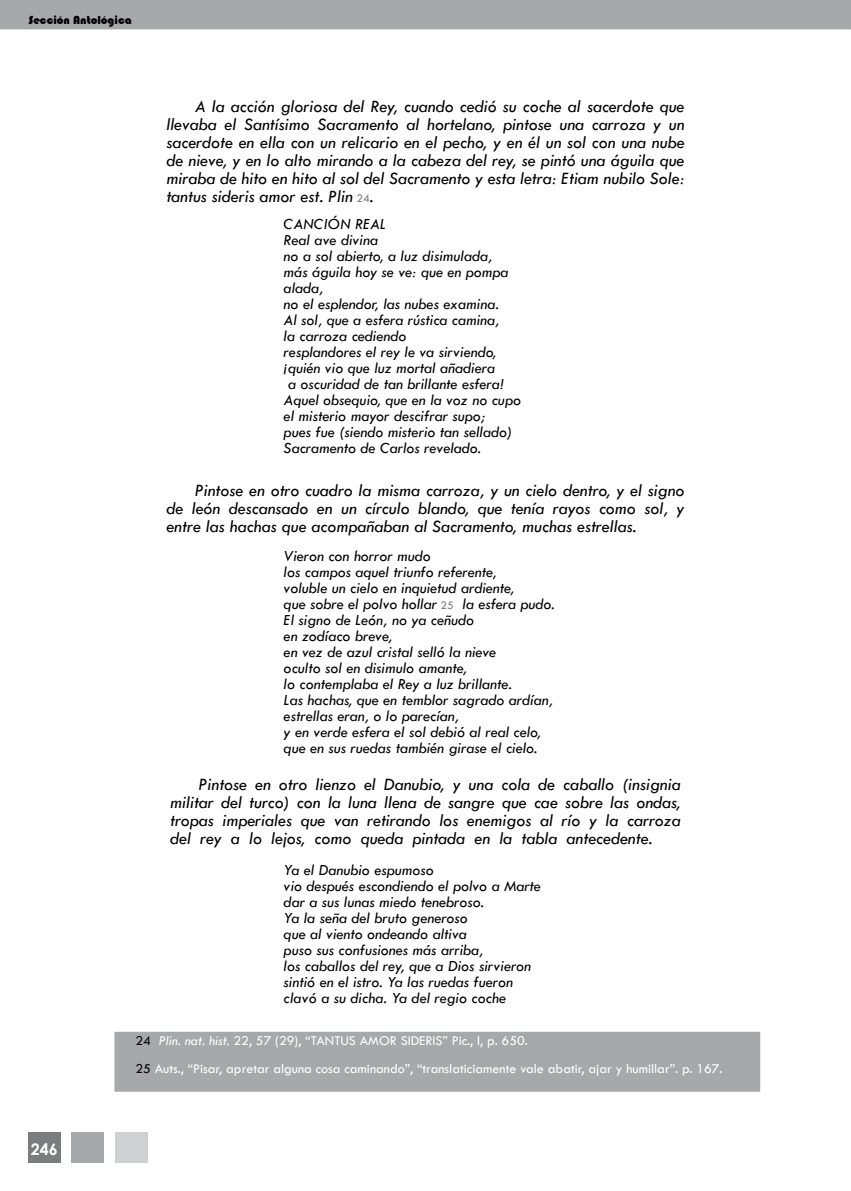
<style>
.page{position:relative;width:851px;height:1191px;background:#fff}
.page>*{position:absolute;margin:0;border:0;box-sizing:border-box;transform-origin:0 0}
.t1{font:italic 18px/18px "Tw Cen";color:#000;text-align:justify}
.t2{font:italic 16px/16px "Tw Cen";color:#000}
.t3{font:700 16px "Century Gothic";color:#fff}
.t4{font:14px/27.4px "Tw Cen";color:#fff}
.t5{font:12px "Bauhaus 93";color:#000}
.s1{font-style:normal;font-size:12px;color:#7b7c7e}
.s2{color:#000}
.s3{font-style:italic}
</style>
<div class="page">
<div style="left:0;top:0;width:850px;height:28px;background:#a7a8aa"></div>
<div style="left:0;top:0;width:850px;height:29px;border:2px solid #a7a8aa"></div>
<div style="left:28px;top:1132px;width:32px;height:30px;background:#7b7c7e"></div>
<div style="left:72px;top:1132px;width:32px;height:30px;background:#a7a8aa"></div>
<div style="left:115px;top:1132px;width:32px;height:30px;background:#cfd0d1"></div>
<svg style="left:849px;top:0;width:2px;height:29px"></svg>
<div style="left:116px;top:1033px;width:642px;height:56px;background:#a7a8aa"></div>
<div style="left:114px;top:1031px;width:646px;height:60px;border:4px solid #a7a8aa"></div>
<p class="t5" style="left:28px;top:13px;width:105px">Sección Antológica</p>
<p class="t1" style="left:166px;top:97px;width:519px;text-indent:28px">A la acción gloriosa del Rey, cuando cedió su coche al sacerdote que llevaba el Santísimo Sacramento al hortelano, pintose una carroza y un sacerdote en ella con un relicario en el pecho, y en él un sol con una nube de nieve, y en lo alto mirando a la cabeza del rey, se pintó una águila que miraba de hito en hito al sol del Sacramento y esta letra: Etiam nubilo Sole: tantus sideris amor est. Plin <span class="s1">24</span>.</p>
<p class="t2" style="left:283px;top:216px;width:239px">CANCIÓN REAL<br>Real ave divina<br>no a sol abierto, a luz disimulada,<br>más águila hoy se ve: que en pompa alada,<br>no el esplendor, las nubes examina.<br>Al sol, que a esfera rústica camina,<br>la carroza cediendo<br>resplandores el rey le va sirviendo, ¡quién vio que luz mortal añadiera<br>a oscuridad de tan brillante esfera!<br>Aquel obsequio, que en la voz no cupo el misterio mayor descifrar supo;<br>pues fue (siendo misterio tan sellado)<br>Sacramento de Carlos revelado.</p>
<p class="t1" style="left:166px;top:481px;width:519px;text-indent:28px">Pintose en otro cuadro la misma carroza, y un cielo dentro, y el signo de león descansado en un círculo blando, que tenía rayos como sol, y entre las hachas que acompañaban al Sacramento, muchas estrellas.</p>
<p class="t2" style="left:283px;top:547px;width:272px">Vieron con horror mudo<br>los campos aquel triunfo referente,<br>voluble un cielo en inquietud ardiente,<br>que sobre el polvo hollar <span class="s1">25</span> la esfera pudo.<br>El signo de León, no ya ceñudo<br>en zodíaco breve,<br>en vez de azul cristal selló la nieve<br>oculto sol en disimulo amante,<br>lo contemplaba el Rey a luz brillante.<br>Las hachas, que en temblor sagrado ardían, estrellas eran, o lo parecían,<br>y en verde esfera el sol debió al real celo, que en sus ruedas también girase el cielo.</p>
<p class="t1" style="left:170px;top:775px;width:512px;text-indent:28px">Pintose en otro lienzo el Danubio, y una cola de caballo (insignia militar del turco) con la luna llena de sangre que cae sobre las ondas, tropas imperiales que van retirando los enemigos al río y la carroza del rey a lo lejos, como queda pintada en la tabla antecedente.</p>
<p class="t2" style="left:283px;top:861px;width:259px">Ya el Danubio espumoso<br>vio después escondiendo el polvo a Marte dar a sus lunas miedo tenebroso.<br>Ya la seña del bruto generoso<br>que al viento ondeando altiva<br>puso sus confusiones más arriba,<br>los caballos del rey, que a Dios sirvieron sintió en el istro. Ya las ruedas fueron clavó a su dicha. Ya del regio coche</p>
<p class="t3" style="left:31px;top:1136px;width:28px">246</p>
<p class="t4" style="left:135px;top:1027px;width:588px"><span class="s2">24</span> <span class="s3">Plin. nat. hist.</span> 22, 57 (29), “TANTUS AMOR SIDERIS” Pic., I, p. 650.<br><span class="s2">25</span> Auts., “Pisar, apretar alguna cosa caminando”, “translaticiamente vale abatir, ajar y humillar”. p. 167.</p>
</div>
